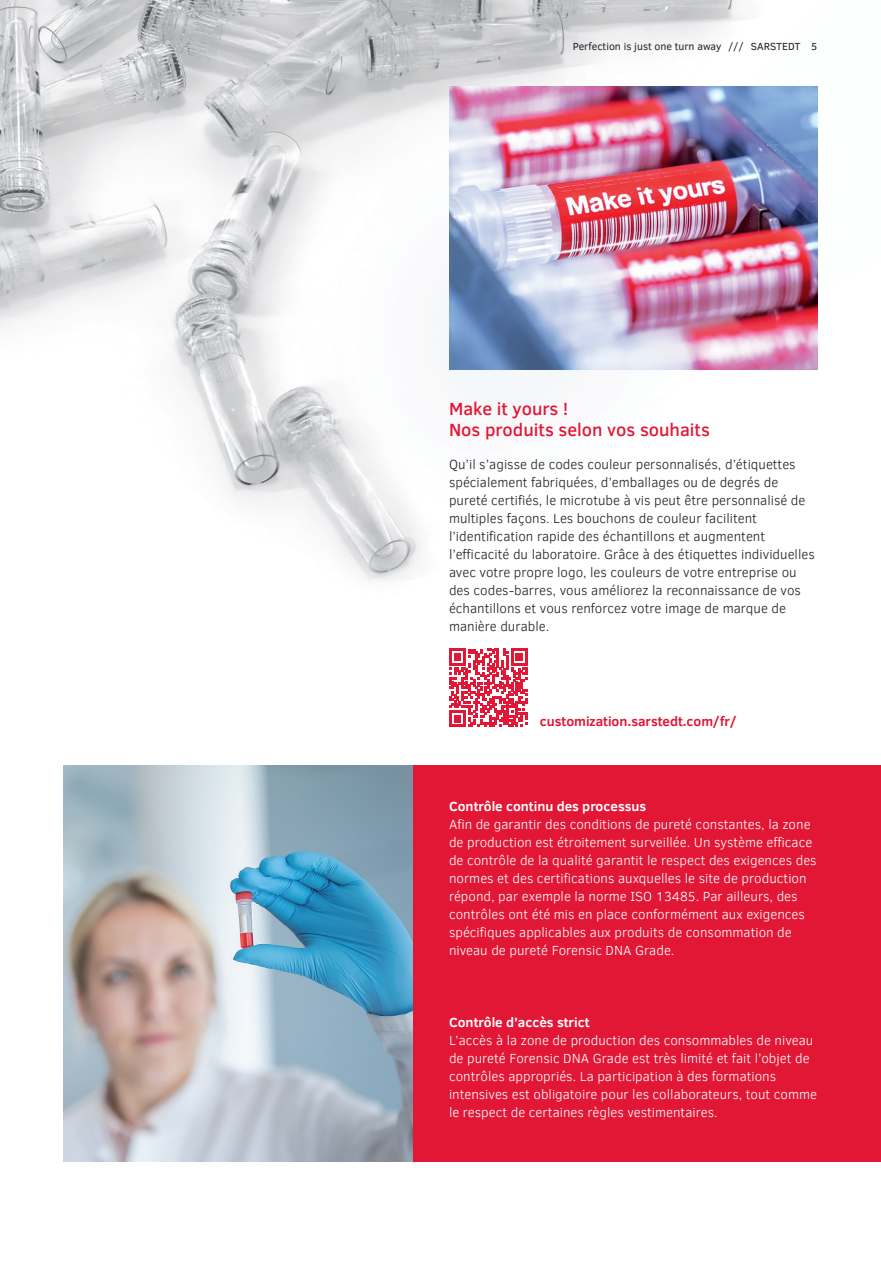
<style>
.page{position:relative;width:881px;height:1263px;background:#fff}
.page>*{position:absolute;margin:0;border:0;box-sizing:border-box;transform-origin:0 0}
.t1{font:500 18px/21px "Clear Sans";color:#e21736}
.t2{font:300 13.5px/18px "Clear Sans";color:#fff}
.t3{font:300 13.5px/18px "Clear Sans";color:#231f20}
.t4{font:700 13.5px "Clear Sans";color:#fff}
.t5{font:700 13.5px "Clear Sans";color:#e21736}
.t6{font:10.5px "Clear Sans";color:#231f20}
</style>
<div class="page">
<img style="left:1px;top:0;width:817px;height:581px">
<img style="left:0;top:0;width:1px;height:327px">
<div style="left:413px;top:766px;width:467px;height:396px;background:#e21736"></div>
<img style="left:64px;top:766px;width:349px;height:396px">
<img style="left:449px;top:86px;width:367px;height:284px">
<svg style="left:449px;top:649px;width:78px;height:78px"></svg>
<p class="t6" style="left:572px;top:39px;width:246px">Perfection is just one turn away /// SARSTEDT 5</p>
<h1 class="t1" style="left:449px;top:398px;width:262px">Make it yours !<br>Nos produits selon vos souhaits</h1>
<p class="t3" style="left:449px;top:455px;width:367px">Qu’il s’agisse de codes couleur personnalisés, d’étiquettes spécialement fabriquées, d’emballages ou de degrés de pureté certifiés, le microtube à vis peut être personnalisé de multiples façons. Les bouchons de couleur facilitent l’identification rapide des échantillons et augmentent l’efficacité du laboratoire. Grâce à des étiquettes individuelles avec votre propre logo, les couleurs de votre entreprise ou des codes-barres, vous améliorez la reconnaissance de vos échantillons et vous renforcez votre image de marque de manière durable.</p>
<p class="t5" style="left:539px;top:712px;width:198px">customization.sarstedt.com/fr/</p>
<p class="t4" style="left:449px;top:796px;width:199px">Contrôle continu des processus</p>
<p class="t2" style="left:449px;top:815px;width:369px">Afin de garantir des conditions de pureté constantes, la zone de production est étroitement surveillée. Un système efficace de contrôle de la qualité garantit le respect des exigences des normes et des certifications auxquelles le site de production répond, par exemple la norme ISO 13485. Par ailleurs, des contrôles ont été mis en place conformément aux exigences spécifiques applicables aux produits de consommation de niveau de pureté Forensic DNA Grade.</p>
<p class="t4" style="left:449px;top:1012px;width:142px">Contrôle d’accès strict</p>
<p class="t2" style="left:449px;top:1031px;width:369px">L’accès à la zone de production des consommables de niveau de pureté Forensic DNA Grade est très limité et fait l’objet de contrôles appropriés. La participation à des formations intensives est obligatoire pour les collaborateurs, tout comme le respect de certaines règles vestimentaires.</p>
</div>
